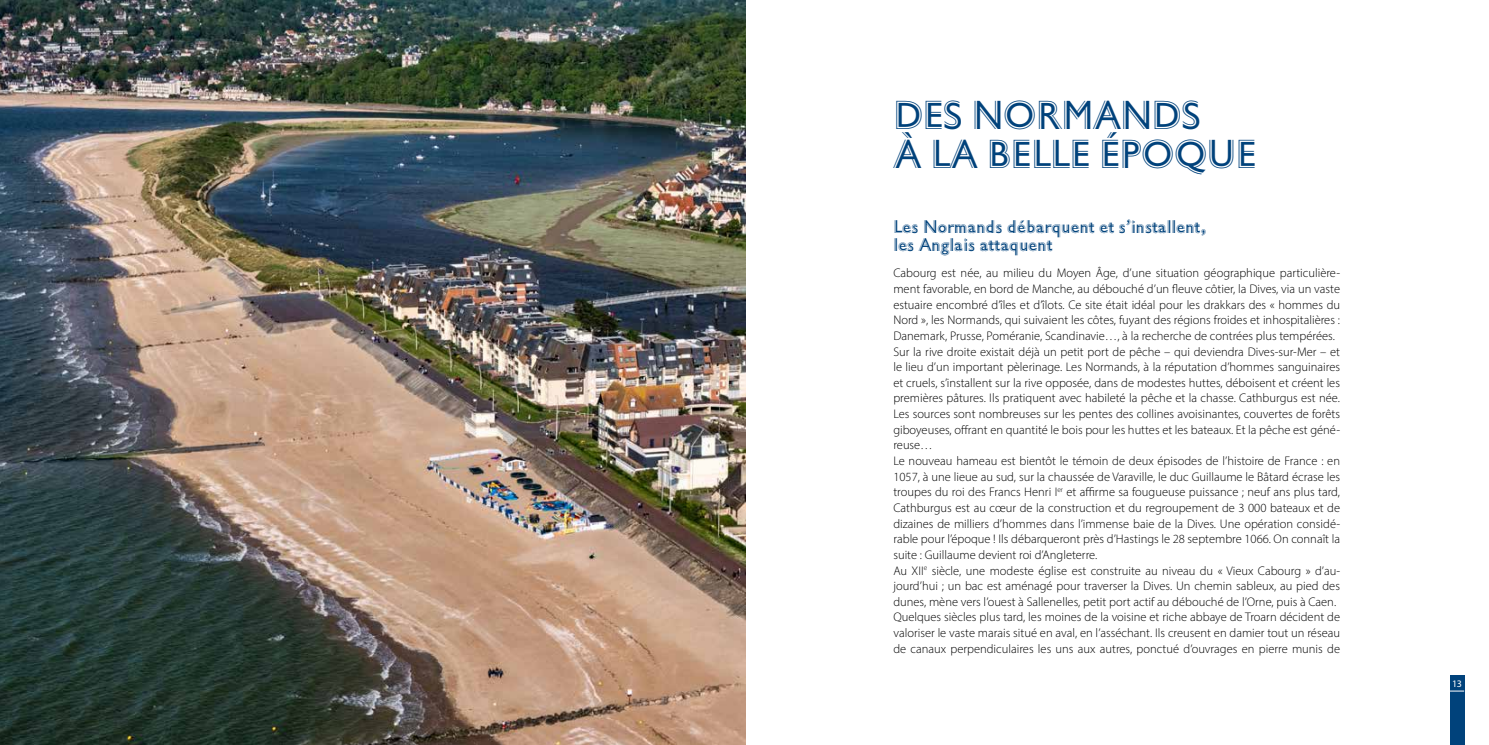
<style>
.page{position:relative;width:1489px;height:745px;background:#fff}
.page>*{position:absolute;margin:0;border:0;box-sizing:border-box;transform-origin:0 0}
.t1{font:41.25px/38.8px "Gill Sans Nova Deco";letter-spacing:-.01em;color:#00427b}
.t2{font:18.75px/17.5px "Gill Sans Nova Deco";color:#00427b}
.t3{font:300 12.5px/15.6px "Myriad Pro";color:#000}
.t4{font:10px "Myriad Pro";color:#fff}
</style>
<div class="page">
<div style="left:1449px;top:675px;width:14px;height:69px;background:#00427b"></div>
<svg style="left:1449px;top:690px;width:14px;height:1px"></svg>
<img style="left:0;top:0;width:745px;height:744px">
<h1 class="t1" style="left:893px;top:96px;width:364px">DES NORMANDS<br>À LA BELLE ÉPOQUE</h1>
<h2 class="t2" style="left:893px;top:218px;width:314px">Les Normands débarquent et s’installent, les Anglais attaquent</h2>
<p class="t3" style="left:893px;top:265px;width:448px">Cabourg est née, au milieu du Moyen Âge, d’une situation géographique particulière&shy;ment favorable, en bord de Manche, au débouché d’un fleuve côtier, la Dives, via un vaste estuaire encombré d’îles et d’îlots. Ce site était idéal pour les drakkars des « hommes du Nord », les Normands, qui suivaient les côtes, fuyant des régions froides et inhospitalières :<br>Danemark, Prusse, Poméranie, Scandinavie…, à la recherche de contrées plus tempérées.<br>Sur la rive droite existait déjà un petit port de pêche – qui deviendra Dives-sur-Mer – et le lieu d’un important pèlerinage. Les Normands, à la réputation d’hommes sanguinaires et cruels, s’installent sur la rive opposée, dans de modestes huttes, déboisent et créent les premières pâtures. Ils pratiquent avec habileté la pêche et la chasse. Cathburgus est née.<br>Les sources sont nombreuses sur les pentes des collines avoisinantes, couvertes de forêts giboyeuses, offrant en quantité le bois pour les huttes et les bateaux. Et la pêche est géné&shy;reuse…<br>Le nouveau hameau est bientôt le témoin de deux épisodes de l’histoire de France : en 1057, à une lieue au sud, sur la chaussée de Varaville, le duc Guillaume le Bâtard écrase les troupes du roi des Francs Henri I<sup>er</sup> et affirme sa fougueuse puissance ; neuf ans plus tard, Cathburgus est au cœur de la construction et du regroupement de 3 000 bateaux et de dizaines de milliers d’hommes dans l’immense baie de la Dives. Une opération considé&shy;rable pour l’époque ! Ils débarqueront près d’Hastings le 28 septembre 1066. On connaît la suite : Guillaume devient roi d’Angleterre.<br>Au XII<sup>e</sup> siècle, une modeste église est construite au niveau du « Vieux Cabourg » d’au&shy;jourd’hui ; un bac est aménagé pour traverser la Dives. Un chemin sableux, au pied des dunes, mène vers l’ouest à Sallenelles, petit port actif au débouché de l’Orne, puis à Caen.<br>Quelques siècles plus tard, les moines de la voisine et riche abbaye de Troarn décident de valoriser le vaste marais situé en aval, en l’asséchant. Ils creusent en damier tout un réseau de canaux perpendiculaires les uns aux autres, ponctué d’ouvrages en pierre munis de</p>
<p class="t4" style="left:1451px;top:677px;width:11px">13</p>
</div>
